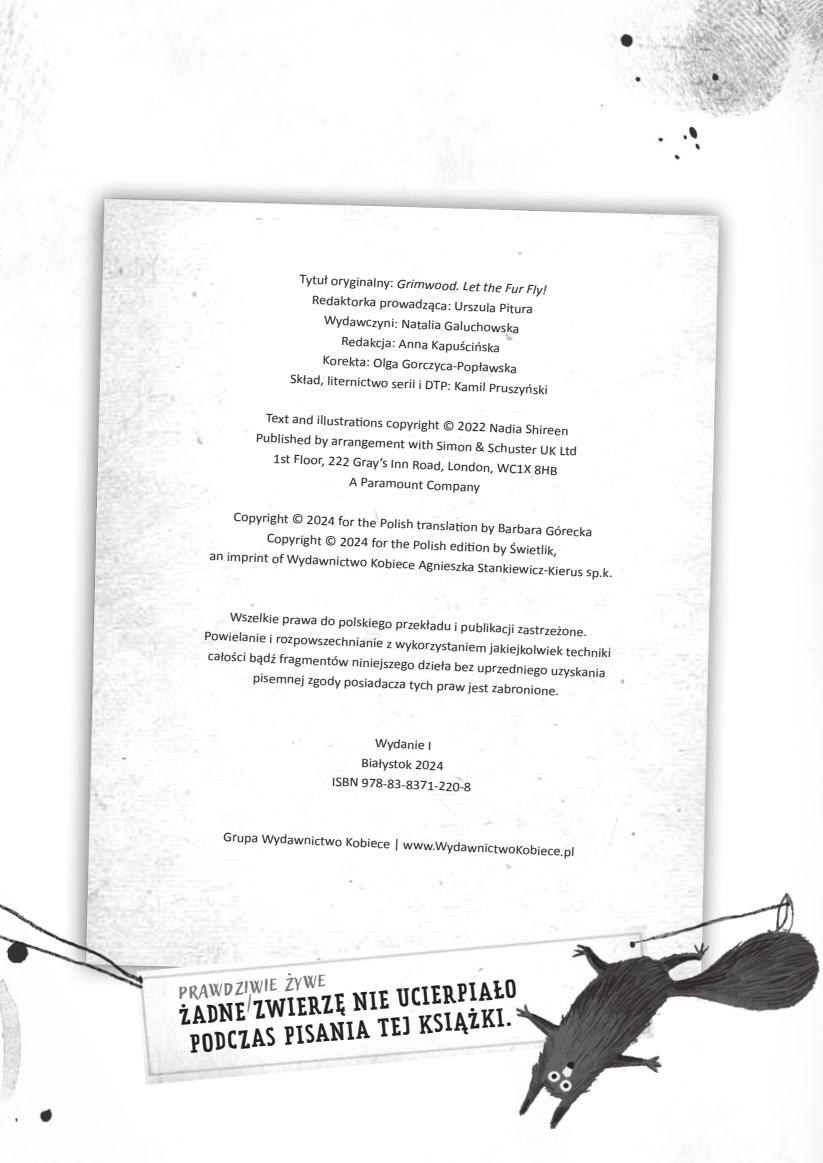
<style>
.page{position:relative;width:823px;height:1163px;background:#fff}
.page>*{position:absolute;margin:0;border:0;box-sizing:border-box;transform-origin:0 0}
.t1{font:22.8px/28px "Prater Serif Pro";color:#241f1f;text-align:center;scale:1.05 1}
.t2{font:22.8px "Adlery Pro Blockletter";color:#767577;scale:1.05 1}
.t3{font:13.4px/20px "Calibri";color:#241f1f;text-align:center;scale:1.05 1}
.s1{font-style:italic}
</style>
<div class="page">
<img style="left:0;top:13px;width:822px;height:1117px">
<img style="left:812px;top:63px;width:10px;height:387px">
<svg style="left:242px;top:993px;width:14px;height:19px"></svg>
<p class="t3" style="left:294px;top:270px;width:247px;rotate:2deg">Tytuł oryginalny: <span class="s1">Grimwood. Let the Fur Fly!<br></span>Redaktorka prowadząca: Urszula Pitura Wydawczyni: Natalia Galuchowska<br>Redakcja: Anna Kapuścińska<br>Korekta: Olga Gorczyca-Popławska<br>Skład, liternictwo serii i DTP: Kamil Pruszyński</p>
<p class="t3" style="left:257px;top:408px;width:307px;rotate:2deg">Text and illustrati ons copyright © 2022 Nadia Shireen Published by arrangement with Simon &amp; Schuster UK Ltd 1st Floor, 222 Gray’s Inn Road, London, WC1X 8HB<br>A Paramount Company</p>
<p class="t3" style="left:211px;top:507px;width:385px;rotate:2deg">Copyright © 2024 for the Polish translati on by Barbara Górecka<br>Copyright © 2024 for the Polish editi on by Świetlik,<br>an imprint of Wydawnictwo Kobiece Agnieszka Stankiewicz-Kierus sp.k.</p>
<p class="t3" style="left:205px;top:606px;width:389px;rotate:2deg">Wszelkie prawa do polskiego przekładu i publikacji zastrzeżone.<br>Powielanie i rozpowszechnianie z wykorzystaniem jakiejkolwiek techniki całości bądź fragmentów niniejszego dzieła bez uprzedniego uzyskania pisemnej zgody posiadacza tych praw jest zabronione.</p>
<p class="t3" style="left:333px;top:731px;width:134px;rotate:2deg">Wydanie I<br>Białystok 2024<br>ISBN 978-83-8371-220-8</p>
<p class="t3" style="left:223px;top:827px;width:336px;rotate:2deg">Grupa Wydawnictwo Kobiece | www.WydawnictwoKobiece.pl</p>
<h1 class="t2" style="left:177px;top:979px;width:142px;rotate:-5deg">PRAWDZIWIE ŻYWE</h1>
<h1 class="t1" style="left:178px;top:1003px;width:324px;rotate:-5deg">ŻADNE ZWIERZĘ NIE UCIERPIAŁO<br>PODCZAS PISANIA TEJ KSIĄŻKI.</h1>
</div>
